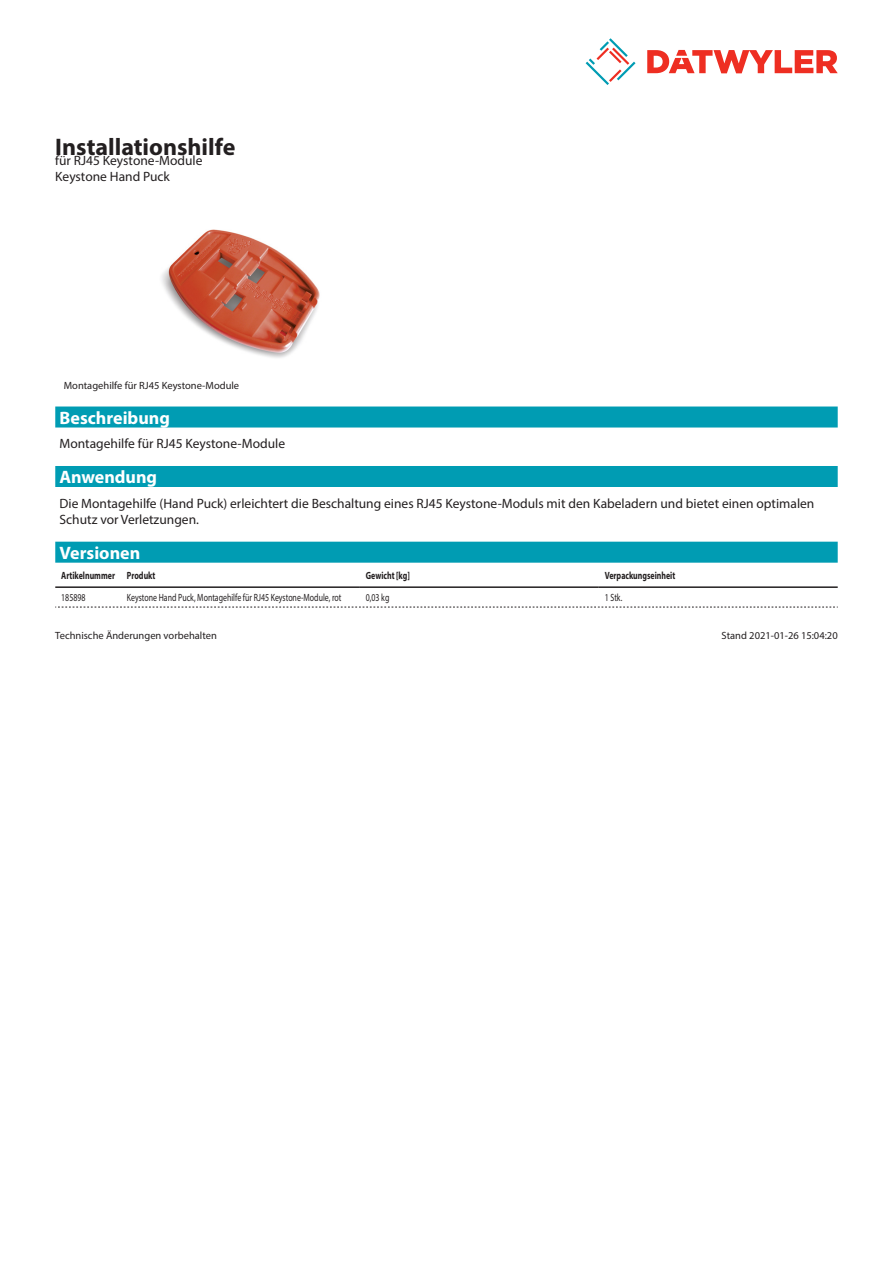
<style>
.page{position:relative;width:893px;height:1263px;background:#fff}
.page>*{position:absolute;margin:0;border:0;box-sizing:border-box;transform-origin:0 0}
.Product_Head{font:700 24px "Myriad Pro";color:#231f20}
.Standard_Head_Proper{font:700 18px "Myriad Pro";color:#fff}
.Standard_text{font:13.5px/16.2px "Myriad Pro";color:#231f20}
.myriadlight{font:10.5px "Myriad Pro";color:#231f20;scale:.75 1}
.Footnote{font:10.5px "Myriad Pro";color:#231f20}
.myriadbold{font:700 10.5px "Myriad Pro";color:#231f20;scale:.75 1}
.imagetext{font:10.5px "Myriad Pro";color:#231f20}
</style>
<div class="page">
<svg style="left:586px;top:38px;width:49px;height:47px"></svg>
<svg style="left:647px;top:50px;width:191px;height:23px"></svg>
<img style="left:162px;top:229px;width:158px;height:129px">
<div style="left:55px;top:542px;width:783px;height:21px;background:#009cb3"></div>
<hr style="left:55px;top:586px;width:66px;height:2px;background:#231f20">
<hr style="left:121px;top:586px;width:239px;height:2px;background:#231f20">
<hr style="left:360px;top:586px;width:239px;height:2px;background:#231f20">
<hr style="left:599px;top:586px;width:239px;height:2px;background:#231f20">
<svg style="left:55px;top:607px;width:783px;height:1px"></svg>
<div style="left:55px;top:406px;width:783px;height:21px;background:#009cb3"></div>
<div style="left:55px;top:466px;width:783px;height:21px;background:#009cb3"></div>
<p class="Product_Head" style="left:55px;top:131px;width:182px">Installationshilfe</p>
<p class="Standard_text" style="left:55px;top:152px;width:149px">für RJ45 Keystone-Module<br>Keystone Hand Puck</p>
<p class="imagetext" style="left:64px;top:379px;width:177px">Montagehilfe für RJ45 Keystone-Module</p>
<p class="Standard_Head_Proper" style="left:60px;top:406px;width:112px">Beschreibung</p>
<p class="Standard_text" style="left:60px;top:435px;width:227px">Montagehilfe für RJ45 Keystone-Module</p>
<p class="Standard_Head_Proper" style="left:60px;top:465px;width:99px">Anwendung</p>
<p class="Standard_text" style="left:60px;top:495px;width:756px">Die Montagehilfe (Hand Puck) erleichtert die Beschaltung eines RJ45 Keystone-Moduls mit den Kabeladern und bietet einen optimalen<br>Schutz vor Verletzungen.</p>
<p class="Standard_Head_Proper" style="left:60px;top:541px;width:82px">Versionen</p>
<p class="myriadbold" style="left:61px;top:568px;width:73px">Artikelnummer</p>
<p class="myriadbold" style="left:127px;top:568px;width:39px">Produkt</p>
<p class="myriadbold" style="left:366px;top:568px;width:60px">Gewicht [kg]</p>
<p class="myriadbold" style="left:605px;top:568px;width:95px">Verpackungseinheit</p>
<p class="myriadlight" style="left:61px;top:591px;width:34px">185898</p>
<p class="myriadlight" style="left:127px;top:591px;width:288px">Keystone Hand Puck, Montagehilfe für RJ45 Keystone-Module, rot</p>
<p class="myriadlight" style="left:366px;top:591px;width:33px">0,03 kg</p>
<p class="myriadlight" style="left:605px;top:591px;width:25px">1 Stk.</p>
<p class="Footnote" style="left:55px;top:629px;width:163px">Technische Änderungen vorbehalten</p>
<p class="Footnote" style="left:722px;top:629px;width:118px">Stand 2021-01-26 15:04:20</p>
</div>
